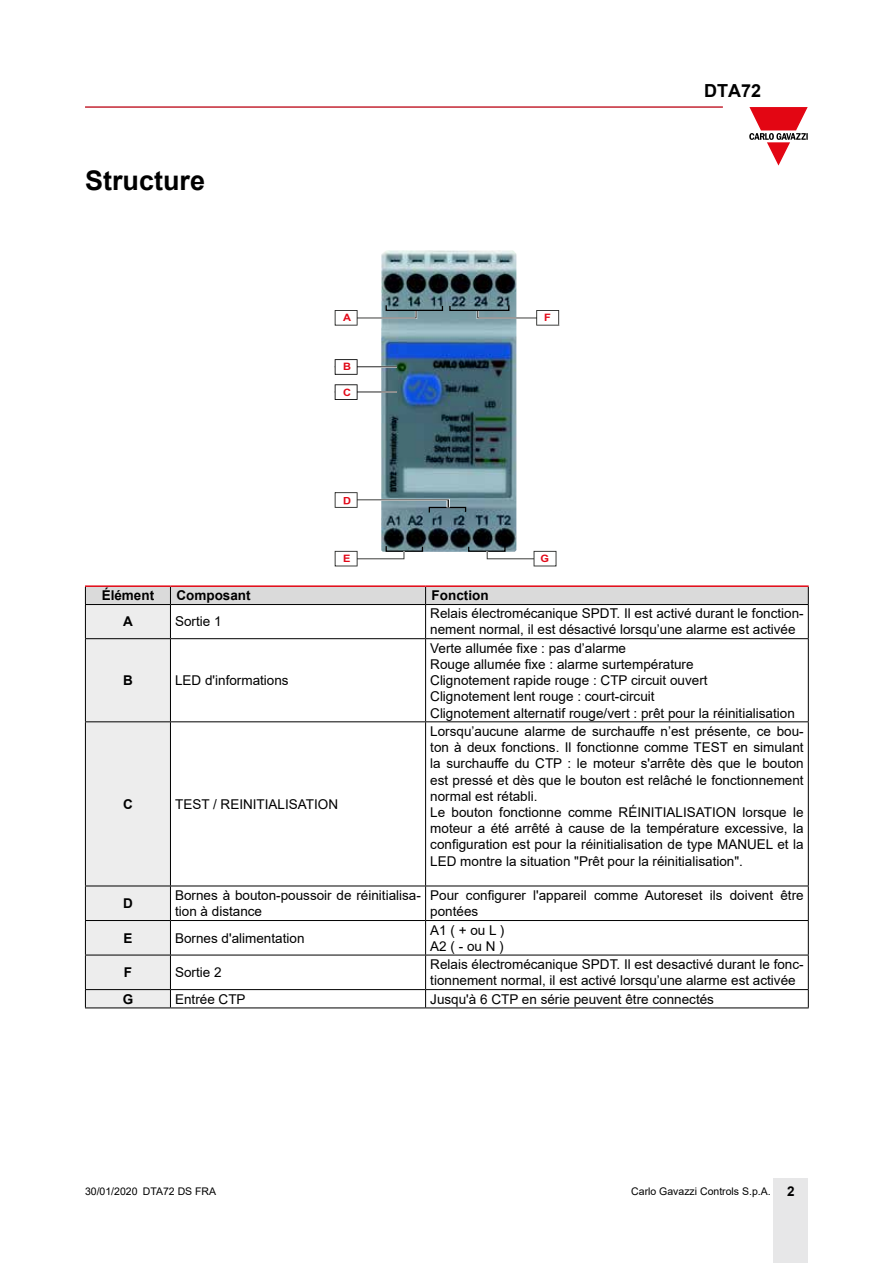
<style>
.page{position:relative;width:893px;height:1263px;background:#fff}
.page>*{position:absolute;margin:0;border:0;box-sizing:border-box;transform-origin:0 0}
.t1{font:700 27px "Arial";color:#000}
.t2{font:700 18px "Arial";color:#000}
.t3{font:13.5px/16.2px "Arial";color:#000}
.t4{font:700 13.5px "Arial";color:#000}
.t5{font:10.5px "Arial";color:#000}
.t6{font:700 10.2px "Arial";color:#e20717;scale:1.08 1}
.t7{font:700 10.2px "Arial";color:#e10917;scale:1.08 1}
.s1{font-weight:700;font-size:13.5px}
</style>
<div class="page">
<hr style="left:85px;top:106px;width:638px;height:2px;background:#c42633">
<div style="left:774px;top:1178px;width:34px;height:85px;background:#e7e7e8"></div>
<svg style="left:749px;top:107px;width:59px;height:59px"></svg>
<img style="left:381px;top:250px;width:135px;height:302px">
<hr style="left:335px;top:366px;width:62px;height:2px;background:#fff">
<hr style="left:335px;top:366px;width:62px;height:1px;background:#000">
<svg style="left:335px;top:359px;width:23px;height:16px"></svg>
<svg style="left:335px;top:545px;width:89px;height:21px"></svg>
<svg style="left:467px;top:545px;width:89px;height:21px"></svg>
<hr style="left:335px;top:391px;width:62px;height:2px;background:#fff">
<hr style="left:335px;top:391px;width:62px;height:1px;background:#000">
<svg style="left:335px;top:384px;width:23px;height:16px"></svg>
<svg style="left:335px;top:304px;width:224px;height:22px"></svg>
<hr style="left:85px;top:585px;width:85px;height:2px;background:#e30613">
<hr style="left:170px;top:585px;width:256px;height:2px;background:#e30613">
<hr style="left:426px;top:585px;width:383px;height:2px;background:#e30613">
<svg style="left:85px;top:586px;width:724px;height:421px"></svg>
<hr style="left:85px;top:1007px;width:85px;height:1px;background:#000">
<hr style="left:170px;top:1007px;width:256px;height:1px;background:#000">
<hr style="left:426px;top:1007px;width:383px;height:1px;background:#000">
<svg style="left:335px;top:492px;width:132px;height:22px"></svg>
<h1 class="t1" style="left:85px;top:161px;width:122px">Structure</h1>
<p class="t6" style="left:343px;top:312px;width:9px">A</p>
<p class="t7" style="left:343px;top:361px;width:9px">B</p>
<p class="t7" style="left:343px;top:386px;width:9px">C</p>
<p class="t6" style="left:544px;top:311px;width:8px">F</p>
<p class="t6" style="left:343px;top:552px;width:8px">E</p>
<p class="t6" style="left:541px;top:552px;width:9px">G</p>
<h2 class="t2" style="left:704px;top:78px;width:59px">DTA72</h2>
<p class="t4" style="left:102px;top:586px;width:54px">Élément</p>
<p class="t4" style="left:176px;top:586px;width:76px">Composant</p>
<p class="t4" style="left:432px;top:586px;width:58px">Fonction</p>
<p class="t4" style="left:123px;top:612px;width:11px">A</p>
<p class="t3" style="left:175px;top:613px;width:48px">Sortie 1</p>
<p class="t3" style="left:430px;top:605px;width:375px">Relais électromécanique SPDT. Il est activé durant le fonction&shy;nement normal, il est désactivé lorsqu’une alarme est activée</p>
<p class="t4" style="left:123px;top:671px;width:11px">B</p>
<p class="t3" style="left:175px;top:672px;width:115px">LED d'informations</p>
<p class="t3" style="left:430px;top:640px;width:366px">Verte allumée fixe : pas d’alarme<br>Rouge allumée fixe : alarme surtempérature<br>Clignotement rapide rouge : CTP circuit ouvert<br>Clignotement lent rouge : court-circuit<br>Clignotement alternatif rouge/vert : prêt pour la réinitialisation</p>
<p class="t4" style="left:123px;top:794px;width:11px">C</p>
<p class="t3" style="left:175px;top:796px;width:165px">TEST / REINITIALISATION</p>
<p class="t3" style="left:430px;top:723px;width:375px">Lorsqu’aucune alarme de surchauffe n’est présente, ce bou&shy;ton à deux fonctions. Il fonctionne comme TEST en simulant la surchauffe du CTP : le moteur s'arrête dès que le bouton est pressé et dès que le bouton est relâché le fonctionnement normal est rétabli.<br>Le bouton fonctionne comme RÉINITIALISATION lorsque le moteur a été arrêté à cause de la température excessive, la configuration est pour la réinitialisation de type MANUEL et la LED montre la situation "Prêt pour la réinitialisation".</p>
<p class="t4" style="left:123px;top:894px;width:11px">D</p>
<p class="t3" style="left:175px;top:887px;width:247px">Bornes à bouton-poussoir de réinitialisa&shy;tion à distance</p>
<p class="t3" style="left:430px;top:887px;width:375px">Pour configurer l'appareil comme Autoreset ils doivent être pontées</p>
<p class="t4" style="left:123px;top:928px;width:11px">E</p>
<p class="t3" style="left:175px;top:930px;width:131px">Bornes d'alimentation</p>
<p class="t3" style="left:430px;top:922px;width:76px">A1 ( + ou L )<br>A2 ( - ou N )</p>
<p class="t4" style="left:124px;top:963px;width:10px">F</p>
<p class="t3" style="left:175px;top:964px;width:48px">Sortie 2</p>
<p class="t3" style="left:430px;top:956px;width:375px">Relais électromécanique SPDT. Il est desactivé durant le fonc&shy;tionnement normal, il est activé lorsqu’une alarme est activée</p>
<p class="t4" style="left:123px;top:989px;width:12px">G</p>
<p class="t3" style="left:175px;top:991px;width:72px">Entrée CTP</p>
<p class="t3" style="left:430px;top:991px;width:285px">Jusqu'à 6 CTP en série peuvent être connectés</p>
<p class="t5" style="left:85px;top:1183px;width:133px">30/01/2020 DTA72 DS FRA</p>
<p class="t5" style="left:631px;top:1183px;width:165px">Carlo Gavazzi Controls S.p.A. <span class="s1">2</span></p>
</div>
